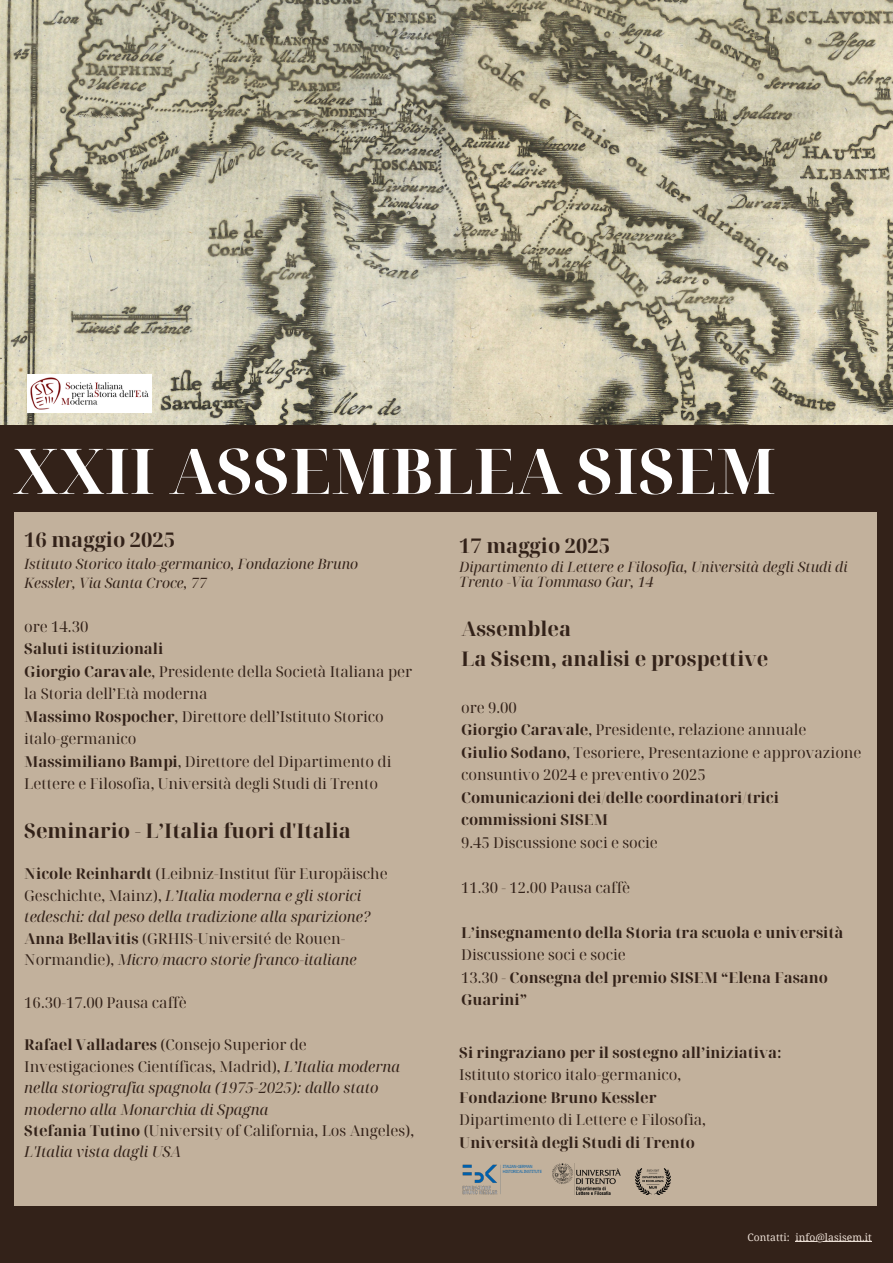
<style>
.page{position:relative;width:893px;height:1263px;background:#fff}
.page>*{position:absolute;margin:0;border:0;box-sizing:border-box;transform-origin:0 0}
.t1{font:700 63px "Noto Serif Display";color:#fff}
.t2{font:700 20.25px/29.8px "Noto Serif Display";color:#332219}
.t3{font:15px/22.5px "Noto Serif Display";color:#332219}
.t4{font:italic 15px/21.4px "Noto Serif Display";color:#332219}
.t5{font:700 15px/22.5px "Noto Serif Display";color:#332219}
.t6{font:italic 14.25px/19.6px "Noto Serif Display";color:#332219}
.t7{font:10.27px "Noto Serif";letter-spacing:.01em;color:#ebded4}
.t8{font:4.35px/4.3px "IBM Plex Sans Cond";letter-spacing:-.055em;color:#0060ac}
.s1{font-weight:700}
.s2{font-weight:700;font-style:normal}
.s3{font-style:normal}
.s4{font-weight:400}
</style>
<div class="page">
<div style="left:0;top:422px;width:893px;height:841px;background:#332219"></div>
<div style="left:15px;top:512px;width:862px;height:693px;background:#c2b19c"></div>
<img style="left:0;top:0;width:893px;height:425px">
<img style="left:28px;top:374px;width:123px;height:39px">
<img style="left:635px;top:1169px;width:35px;height:26px">
<img style="left:553px;top:1163px;width:67px;height:31px">
<hr style="left:795px;top:1241px;width:77px;height:1px;background:#ebded4">
<img style="left:462px;top:1164px;width:39px;height:31px">
<h3 class="t1" style="left:13px;top:427px;width:765px">XXII ASSEMBLEA SISEM</h3>
<h2 class="t2" style="left:24px;top:524px;width:152px">16 maggio 2025</h2>
<h2 class="t6" style="left:24px;top:553px;width:335px">Istituto Storico italo-germanico, Fondazione Bruno<br>Kessler, Via Santa Croce, 77</h2>
<h3 class="t2" style="left:459px;top:530px;width:152px">17 maggio 2025</h3>
<h3 class="t6" style="left:459px;top:559px;width:390px;line-height:15.1px">Dipartimento di Lettere e Filosofia, Università degli Studi di<br>Trento -Via Tommaso Gar, 14</h3>
<h2 class="t3" style="left:24px;top:614px;width:389px">ore 14.30<br><span class="s1">Saluti istituzionali<br>Giorgio Caravale</span>, Presidente della Società Italiana per la Storia dell’Età moderna<br><span class="s1">Massimo Rospocher</span>, Direttore dell’Istituto Storico italo-germanico<br><span class="s1">Massimiliano Bampi</span>, Direttore del Dipartimento di Lettere e Filosofia, Università degli Studi di Trento</h2>
<h3 class="t2" style="left:24px;top:815px;width:328px">Seminario - L’Italia fuori d'Italia</h3>
<h3 class="t4" style="left:24px;top:863px;width:365px"><span class="s2">Nicole Reinhardt</span> <span class="s3">(Leibniz-Institut für Europäische Geschichte, Mainz),</span> L’Italia moderna e gli storici tedeschi: dal peso della tradizione alla sparizione?<br><span class="s2">Anna Bellavitis</span> <span class="s3">(GRHIS-Université de Rouen-Normandie),</span> Micro/macro storie franco-italiane</h3>
<h3 class="t3" style="left:24px;top:990px;width:164px">16.30-17.00 Pausa caffè</h3>
<h3 class="t4" style="left:24px;top:1034px;width:391px"><span class="s2">Rafael Valladares</span> <span class="s3">(Consejo Superior de Investigaciones Científicas, Madrid),</span> L’Italia moderna nella storiografia spagnola (1975-2025): dallo stato moderno alla Monarchia di Spagna<br><span class="s2">Stefania Tutino</span> <span class="s3">(University of California, Los Angeles), </span>L'Italia vista dagli USA</h3>
<p class="t2" style="left:461px;top:613px;width:309px">Assemblea<br>La Sisem, analisi e prospettive</p>
<p class="t3" style="left:461px;top:695px;width:402px">ore 9.00<br><span class="s1">Giorgio Caravale</span>, Presidente, relazione annuale<br><span class="s1">Giulio Sodano</span>, Tesoriere, Presentazione e approvazione consuntivo 2024 e preventivo 2025<br><span class="s1">Comunicazioni dei/delle coordinatori/trici commissioni SISEM<br></span>9.45 Discussione soci e socie</p>
<p class="t3" style="left:461px;top:875px;width:171px">11.30 - 12.00 Pausa caffè</p>
<p class="t5" style="left:461px;top:920px;width:384px">L’insegnamento della Storia tra scuola e università <span class="s4">Discussione soci e socie<br>13.30 -</span> Consegna del premio SISEM “Elena Fasano Guarini”</p>
<h3 class="t5" style="left:459px;top:1040px;width:324px">Si ringraziano per il sostegno all’iniziativa:<br><span class="s4">Istituto storico italo-germanico,<br></span>Fondazione Bruno Kessler<br><span class="s4">Dipartimento di Lettere e Filosofia, </span>Università degli Studi di Trento</h3>
<h4 class="t8" style="left:503px;top:1164px;width:41px">ITALIAN-GERMAN<br>HISTORICAL INSTITUTE</h4>
<h3 class="t7" style="left:747px;top:1229px;width:44px">Contatti:</h3>
<h3 class="t7" style="left:795px;top:1229px;width:78px">info@lasisem.it</h3>
</div>
